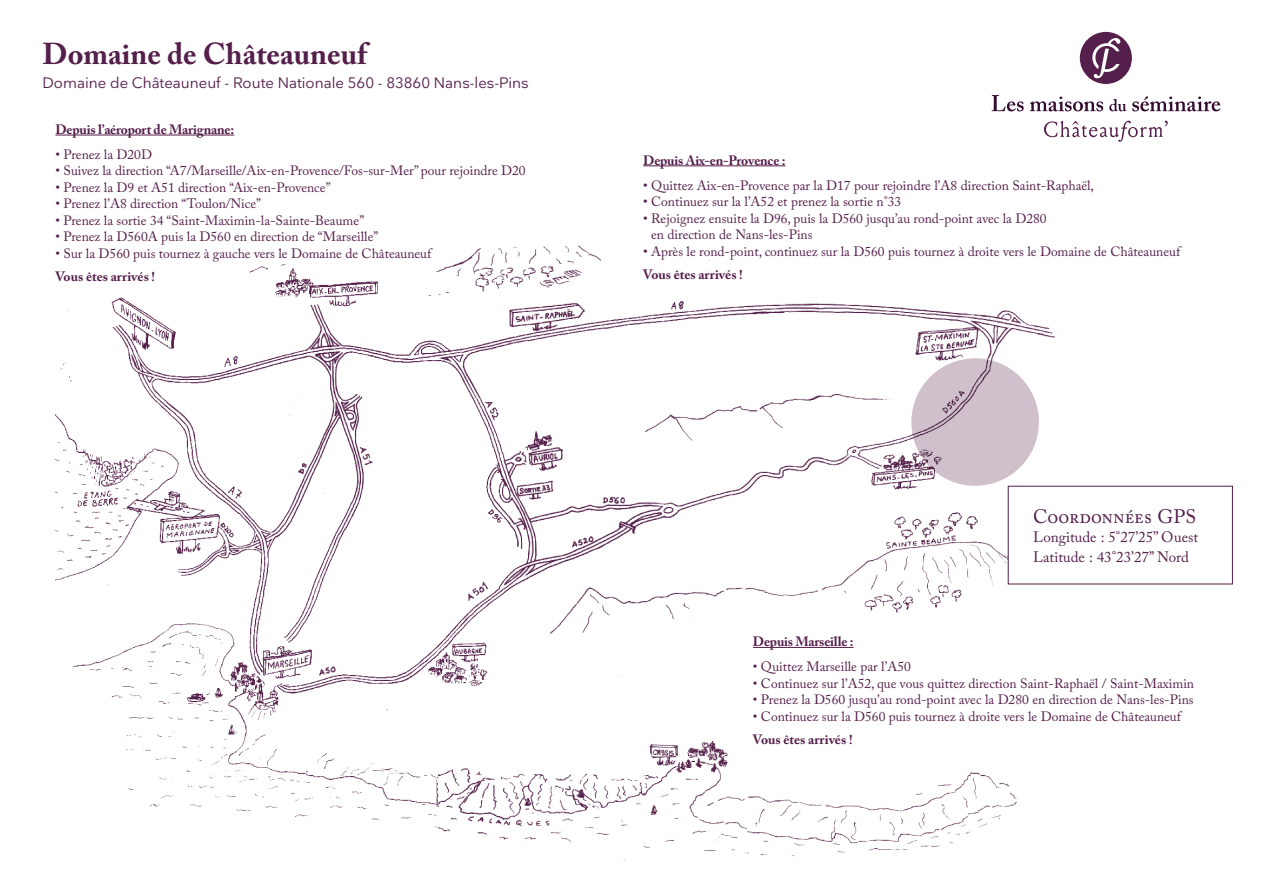
<style>
.page{position:relative;width:1263px;height:893px;background:#fff}
.page>*{position:absolute;margin:0;border:0;box-sizing:border-box;transform-origin:0 0}
.Nom_du_chateau_haut{font:700 30px "Adobe Caslon Pro";color:#551f4b}
.Satellite-titre{font:19.5px "Adobe Caslon Pro";color:#551f4b}
.ADRESSE{font:15px "Nationale";color:#551f4b}
.Satellite_coordonnée{font:15px "Adobe Caslon Pro";color:#551f4b}
.TEXTE_SOUL{font:13.5px/16.5px "Adobe Caslon Pro";color:#551f4b}
.TEXTE_SOUL-2{font:700 13.5px "Adobe Caslon Pro";letter-spacing:-.015em;color:#551f4b}
</style>
<div class="page">
<img style="left:56px;top:245px;width:1004px;height:611px">
<hr style="left:56px;top:135px;width:178px;height:1px;background:#551f4b">
<hr style="left:643px;top:166px;width:142px;height:1px;background:#551f4b">
<hr style="left:753px;top:647px;width:101px;height:1px;background:#551f4b">
<svg style="left:911px;top:358px;width:128px;height:128px;background:#cbbbc8"></svg>
<svg style="left:1044px;top:121px;width:124px;height:21px"></svg>
<svg style="left:992px;top:95px;width:32px;height:16px"></svg>
<svg style="left:1030px;top:97px;width:73px;height:14px"></svg>
<svg style="left:1109px;top:99px;width:17px;height:12px"></svg>
<svg style="left:1132px;top:96px;width:88px;height:15px"></svg>
<svg style="left:1080px;top:32px;width:52px;height:52px"></svg>
<div style="left:1008px;top:486px;width:224px;height:98px;background:#fff"></div>
<p class="Nom_du_chateau_haut" style="left:43px;top:36px;width:326px">Domaine de Châteauneuf</p>
<p class="ADRESSE" style="left:43px;top:74px;width:488px">Domaine de Châteauneuf - Route Nationale 560 - 83860 Nans-les-Pins</p>
<p class="TEXTE_SOUL-2" style="left:56px;top:121px;width:180px">Depuis l’aéroport de Marignane:</p>
<p class="TEXTE_SOUL" style="left:56px;top:146px;width:98px">• Prenez la D20D</p>
<p class="TEXTE_SOUL" style="left:56px;top:162px;width:472px">• Suivez la direction “A7/Marseille/Aix-en-Provence/Fos-sur-Mer” pour rejoindre D20</p>
<p class="TEXTE_SOUL" style="left:56px;top:179px;width:277px">• Prenez la D9 et A51 direction “Aix-en-Provence”</p>
<p class="TEXTE_SOUL" style="left:56px;top:195px;width:207px">• Prenez l’A8 direction “Toulon/Nice”</p>
<p class="TEXTE_SOUL" style="left:56px;top:212px;width:310px">• Prenez la sortie 34 “Saint-Maximin-la-Sainte-Beaume”</p>
<p class="TEXTE_SOUL" style="left:56px;top:228px;width:324px">• Prenez la D560A puis la D560 en direction de “Marseille”</p>
<p class="TEXTE_SOUL" style="left:56px;top:245px;width:377px">• Sur la D560 puis tournez à gauche vers le Domaine de Châteauneuf</p>
<p class="TEXTE_SOUL-2" style="left:56px;top:269px;width:101px">Vous êtes arrivés !</p>
<p class="TEXTE_SOUL-2" style="left:643px;top:152px;width:144px">Depuis Aix-en-Provence :</p>
<p class="TEXTE_SOUL" style="left:643px;top:177px;width:452px">• Quittez Aix-en-Provence par la D17 pour rejoindre l’A8 direction Saint-Raphaël,</p>
<p class="TEXTE_SOUL" style="left:643px;top:193px;width:260px">• Continuez sur la l’A52 et prenez la sortie n°33</p>
<p class="TEXTE_SOUL" style="left:651px;top:210px;width:397px;text-indent:-8px">• Rejoignez ensuite la D96, puis la D560 jusqu’au rond-point avec la D280 en direction de Nans-les-Pins</p>
<p class="TEXTE_SOUL" style="left:643px;top:243px;width:538px">• Après le rond-point, continuez sur la D560 puis tournez à droite vers le Domaine de Châteauneuf</p>
<p class="TEXTE_SOUL-2" style="left:643px;top:266px;width:101px">Vous êtes arrivés !</p>
<p class="Satellite-titre" style="left:1033px;top:505px;width:164px">Coordonnées GPS</p>
<p class="Satellite_coordonnée" style="left:1033px;top:528px;width:167px">Longitude : 5°27’25’’ Ouest</p>
<p class="Satellite_coordonnée" style="left:1033px;top:548px;width:157px">Latitude : 43°23’27’’ Nord</p>
<p class="TEXTE_SOUL-2" style="left:753px;top:633px;width:102px">Depuis Marseille :</p>
<p class="TEXTE_SOUL" style="left:753px;top:658px;width:159px">• Quittez Marseille par l’A50</p>
<p class="TEXTE_SOUL" style="left:753px;top:675px;width:443px">• Continuez sur l’A52, que vous quittez direction Saint-Raphaël / Saint-Maximin</p>
<p class="TEXTE_SOUL" style="left:753px;top:691px;width:442px">• Prenez la D560 jusqu’au rond-point avec la D280 en direction de Nans-les-Pins</p>
<p class="TEXTE_SOUL" style="left:753px;top:708px;width:430px">• Continuez sur la D560 puis tournez à droite vers le Domaine de Châteauneuf</p>
<p class="TEXTE_SOUL-2" style="left:753px;top:731px;width:101px">Vous êtes arrivés !</p>
</div>
